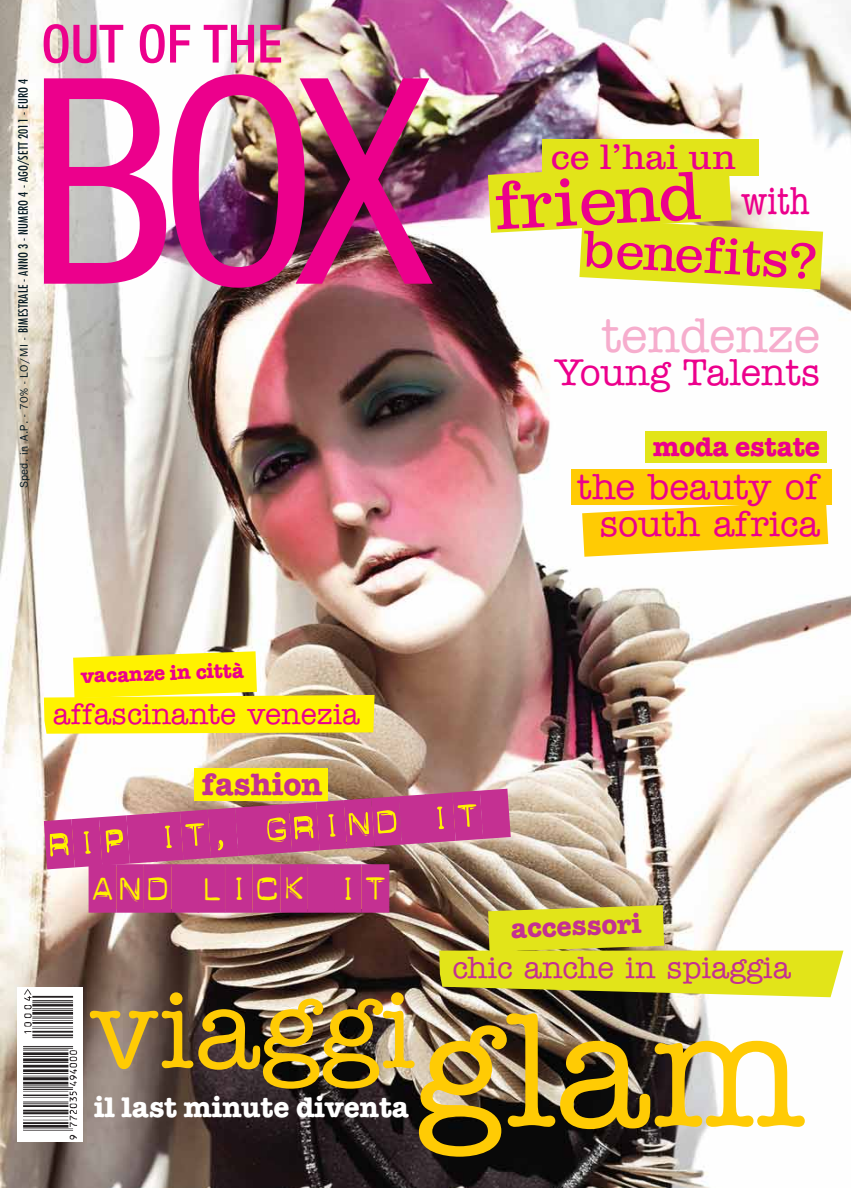
<style>
.page{position:relative;width:851px;height:1188px;background:#fff}
.page>*{position:absolute;margin:0;border:0;box-sizing:border-box;transform-origin:0 0}
.t1{font:condensed 287.5px "Helvetica Neue";color:#ec008c}
.t2{font:500 161.12px "American Typewriter";color:#ffcb04}
.t3{font:500 110.62px "American Typewriter";color:#ffcb04}
.t4{font:71.12px "Clarendon Light DTC";color:#ec008c}
.t5{font:53.75px "Clarendon Light DTC";color:#ec008c}
.t6{font:500 condensed 52.75px "Helvetica Neue";color:#ec008c}
.t7{font:500 48.75px "American Typewriter";color:#f6adcd}
.t8{font:48.38px "Dynamoe";color:#c43092}
.t9{font:condensed 39.25px "American Typewriter";color:#ec008c}
.t10{font:500 37.5px "American Typewriter";color:#ec008c}
.t11{font:36.62px "Clarendon Light DTC";color:#ec008c}
.t12{font:500 36.25px/37.5px "American Typewriter";color:#ec008c;text-align:right}
.t13{font:700 31.25px "American Typewriter";color:#c43092}
.t14{font:500 30.75px "American Typewriter";color:#c43092}
.t15{font:500 29.62px "American Typewriter";color:#ec008c}
.t16{font:700 28.75px "American Typewriter";color:#fff}
.t17{font:700 27.38px "American Typewriter";color:#c43092}
.t18{font:700 27.25px "American Typewriter";color:#ec008c}
.t19{font:700 20.25px "American Typewriter";color:#ec008c}
.t20{font:condensed 12.5px "Futura";letter-spacing:.01em;color:#051922}
.t21{font:11.25px "Franklin Gothic";letter-spacing:.02em;color:#051922}
</style>
<div class="page">
<img style="left:1px;top:0;width:849px;height:1188px">
<div style="left:17px;top:987px;width:66px;height:155px;background:#fff"></div>
<img style="left:23px;top:989px;width:54px;height:151px">
<svg style="left:439px;top:905px;width:404px;height:92px"></svg>
<div style="left:542px;top:139px;width:216px;height:36px;background:#e2e419"></div>
<svg style="left:488px;top:162px;width:335px;height:128px"></svg>
<div style="left:50px;top:827px;width:74px;height:33px;background:#fff200"></div>
<div style="left:93px;top:868px;width:293px;height:41px;background:#fff200"></div>
<svg style="left:156px;top:817px;width:77px;height:37px;background:#f7e916"></svg>
<svg style="left:264px;top:805px;width:136px;height:42px;background:#e4d415"></svg>
<svg style="left:430px;top:797px;width:51px;height:36px;background:#f9ea16"></svg>
<svg style="left:44px;top:651px;width:330px;height:83px;background:#f2e534"></svg>
<div style="left:194px;top:768px;width:133px;height:33px;background:#fff200"></div>
<div style="left:571px;top:470px;width:260px;height:35px;background:#ffcb04"></div>
<svg style="left:582px;top:505px;width:246px;height:52px"></svg>
<div style="left:644px;top:431px;width:181px;height:32px;background:#e2e419"></div>
<p class="t20" style="left:17px;top:333px;width:256px;rotate:-90deg">BIMESTRALE - ANNO 3 - NUMERO 4 - AGO/SETT 2011 - EURO 4</p>
<p class="t21" style="left:20px;top:488px;width:152px;rotate:-90deg">Sped. in A.P. - 70% - LO/MI -</p>
<h3 class="t6" style="left:41px;top:25px;width:243px">OUT OF THE</h3>
<h1 class="t1" style="left:27px;top:78px;width:407px">BOX</h1>
<h3 class="t11" style="left:550px;top:135px;width:187px">ce lÊhai un</h3>
<h3 class="t4" style="left:492px;top:163px;width:208px;rotate:-3deg">friend</h3>
<h3 class="t9" style="left:741px;top:187px;width:69px">with</h3>
<h3 class="t5" style="left:584px;top:216px;width:238px;rotate:3deg">benefits?</h3>
<h3 class="t7" style="left:601px;top:318px;width:220px">tendenze</h3>
<h3 class="t10" style="left:554px;top:359px;width:267px">Young Talents</h3>
<h3 class="t18" style="left:653px;top:437px;width:168px">moda estate</h3>
<h3 class="t12" style="left:577px;top:471px;width:244px">the beauty of south africa</h3>
<h3 class="t19" style="left:81px;top:669px;width:165px;rotate:-2deg">vacanze in città</h3>
<h3 class="t15" style="left:53px;top:704px;width:308px">affascinante venezia</h3>
<h3 class="t13" style="left:202px;top:774px;width:122px">fashion</h3>
<h3 class="t8" style="left:44px;top:821px;width:438px;rotate:-4deg">RIP IT, GRIND IT</h3>
<h3 class="t8" style="left:89px;top:864px;width:302px">AND LICK IT</h3>
<h3 class="t17" style="left:510px;top:919px;width:132px;rotate:-2deg">accessori</h3>
<h3 class="t14" style="left:452px;top:957px;width:340px">chic anche in spiaggia</h3>
<h2 class="t2" style="left:412px;top:1013px;width:395px">glam</h2>
<h3 class="t3" style="left:88px;top:990px;width:329px">viaggi</h3>
<h3 class="t16" style="left:94px;top:1098px;width:316px">il last minute diventa</h3>
</div>
